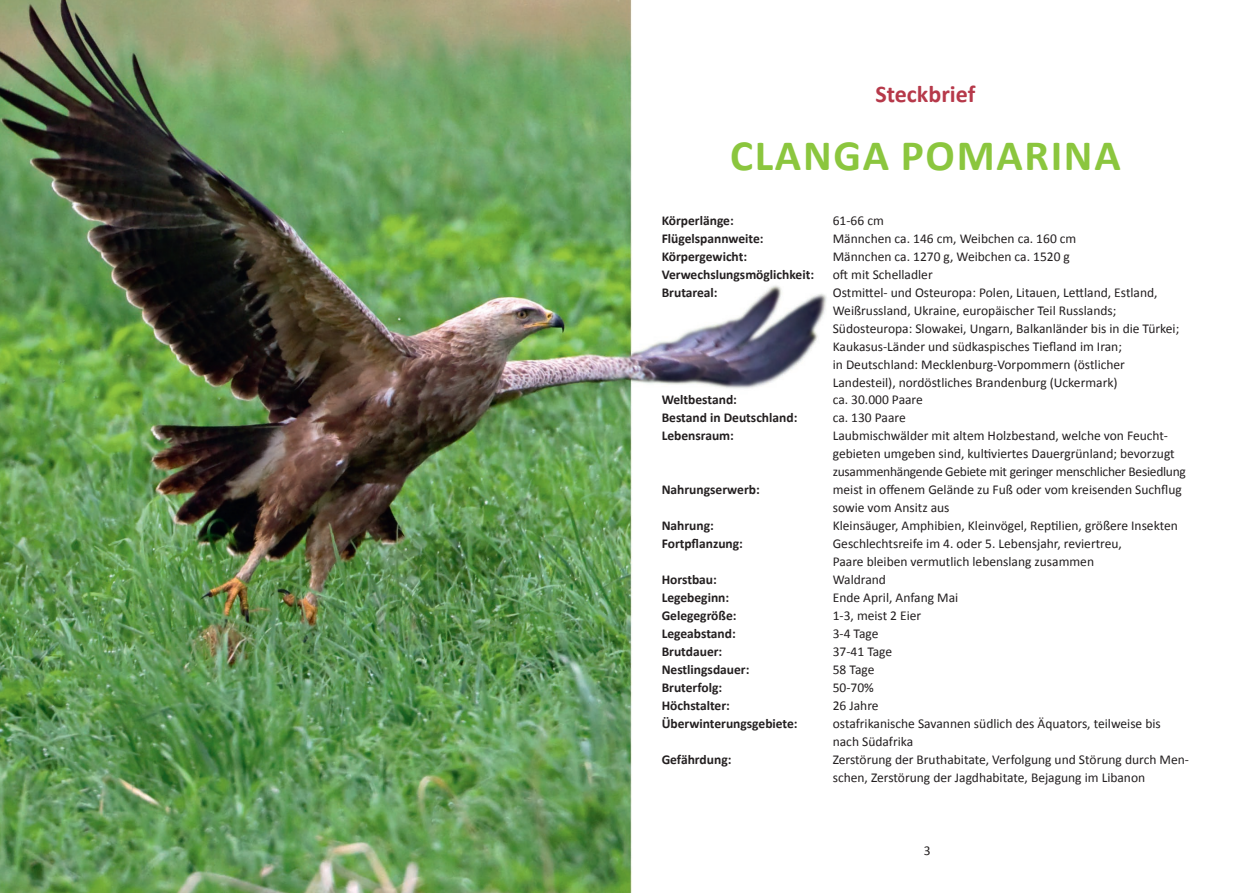
<style>
.page{position:relative;width:1259px;height:893px;background:#fff}
.page>*{position:absolute;margin:0;border:0;box-sizing:border-box;transform-origin:0 0}
.t1{font:700 43.5px "Calibri";letter-spacing:.04em;color:#8bc63e}
.t2{font:700 24px "Calibri";color:#b6394a}
.t3{font:13.5px/18px "Calibri";color:#231f20}
.t4{font:700 13.5px "Calibri";color:#231f20}
</style>
<div class="page">
<img style="left:0;top:0;width:827px;height:893px">
<h2 class="t2" style="left:875px;top:79px;width:101px">Steckbrief</h2>
<h1 class="t1" style="left:730px;top:128px;width:392px">CLANGA POMARINA</h1>
<p class="t4" style="left:662px;top:211px;width:74px">Körperlänge:</p>
<p class="t3" style="left:833px;top:211px;width:53px">61-66 cm</p>
<p class="t4" style="left:662px;top:229px;width:103px">Flügelspannweite:</p>
<p class="t3" style="left:833px;top:229px;width:245px">Männchen ca. 146 cm, Weibchen ca. 160 cm</p>
<p class="t4" style="left:662px;top:247px;width:87px">Körpergewicht:</p>
<p class="t3" style="left:833px;top:247px;width:239px">Männchen ca. 1270 g, Weibchen ca. 1520 g</p>
<p class="t4" style="left:662px;top:265px;width:154px">Verwechslungsmöglichkeit:</p>
<p class="t3" style="left:833px;top:265px;width:101px">oft mit Schelladler</p>
<p class="t4" style="left:662px;top:283px;width:57px">Brutareal:</p>
<p class="t3" style="left:833px;top:283px;width:348px">Ostmittel- und Osteuropa: Polen, Litauen, Lettland, Estland, Weißrussland, Ukraine, europäischer Teil Russlands; Südosteuropa: Slowakei, Ungarn, Balkanländer bis in die Türkei; Kaukasus-Länder und südkaspisches Tiefland im Iran;<br>in Deutschland: Mecklenburg-Vorpommern (östlicher Landesteil), nordöstliches Brandenburg (Uckermark)</p>
<p class="t4" style="left:662px;top:391px;width:77px">Weltbestand:</p>
<p class="t3" style="left:833px;top:391px;width:92px">ca. 30.000 Paare</p>
<p class="t4" style="left:662px;top:409px;width:137px">Bestand in Deutschland:</p>
<p class="t3" style="left:832px;top:409px;width:74px">ca. 130 Paare</p>
<p class="t4" style="left:661px;top:427px;width:74px">Lebensraum:</p>
<p class="t3" style="left:832px;top:427px;width:355px">Laubmischwälder mit altem Holzbestand, welche von Feucht&shy;gebieten umgeben sind, kultiviertes Dauergrünland; bevorzugt zusammenhängende Gebiete mit geringer menschlicher Besiedlung</p>
<p class="t4" style="left:661px;top:481px;width:100px">Nahrungserwerb:</p>
<p class="t3" style="left:832px;top:481px;width:350px">meist in offenem Gelände zu Fuß oder vom kreisenden Suchflug sowie vom Ansitz aus</p>
<p class="t4" style="left:661px;top:517px;width:54px">Nahrung:</p>
<p class="t3" style="left:832px;top:517px;width:347px">Kleinsäuger, Amphibien, Kleinvögel, Reptilien, größere Insekten</p>
<p class="t4" style="left:661px;top:535px;width:83px">Fortpflanzung:</p>
<p class="t3" style="left:832px;top:535px;width:291px">Geschlechtsreife im 4. oder 5. Lebensjahr, reviertreu,<br>Paare bleiben vermutlich lebenslang zusammen</p>
<p class="t4" style="left:661px;top:571px;width:57px">Horstbau:</p>
<p class="t3" style="left:832px;top:571px;width:55px">Waldrand</p>
<p class="t4" style="left:661px;top:589px;width:69px">Legebeginn:</p>
<p class="t3" style="left:832px;top:589px;width:127px">Ende April, Anfang Mai</p>
<p class="t4" style="left:661px;top:607px;width:76px">Gelegegröße:</p>
<p class="t3" style="left:832px;top:607px;width:90px">1-3, meist 2 Eier</p>
<p class="t4" style="left:661px;top:625px;width:76px">Legeabstand:</p>
<p class="t3" style="left:832px;top:625px;width:47px">3-4 Tage</p>
<p class="t4" style="left:661px;top:643px;width:62px">Brutdauer:</p>
<p class="t3" style="left:832px;top:643px;width:61px">37-41 Tage</p>
<p class="t4" style="left:661px;top:661px;width:89px">Nestlingsdauer:</p>
<p class="t3" style="left:832px;top:661px;width:43px">58 Tage</p>
<p class="t4" style="left:661px;top:679px;width:62px">Bruterfolg:</p>
<p class="t3" style="left:832px;top:679px;width:43px">50-70%</p>
<p class="t4" style="left:661px;top:697px;width:70px">Höchstalter:</p>
<p class="t3" style="left:832px;top:697px;width:47px">26 Jahre</p>
<p class="t4" style="left:661px;top:715px;width:137px">Überwinterungsgebiete:</p>
<p class="t3" style="left:832px;top:715px;width:330px">ostafrikanische Savannen südlich des Äquators, teilweise bis nach Südafrika</p>
<p class="t4" style="left:661px;top:751px;width:71px">Gefährdung:</p>
<p class="t3" style="left:832px;top:751px;width:358px">Zerstörung der Bruthabitate, Verfolgung und Störung durch Men&shy;schen, Zerstörung der Jagdhabitate, Bejagung im Libanon</p>
<p class="t3" style="left:924px;top:841px;width:8px">3</p>
</div>
